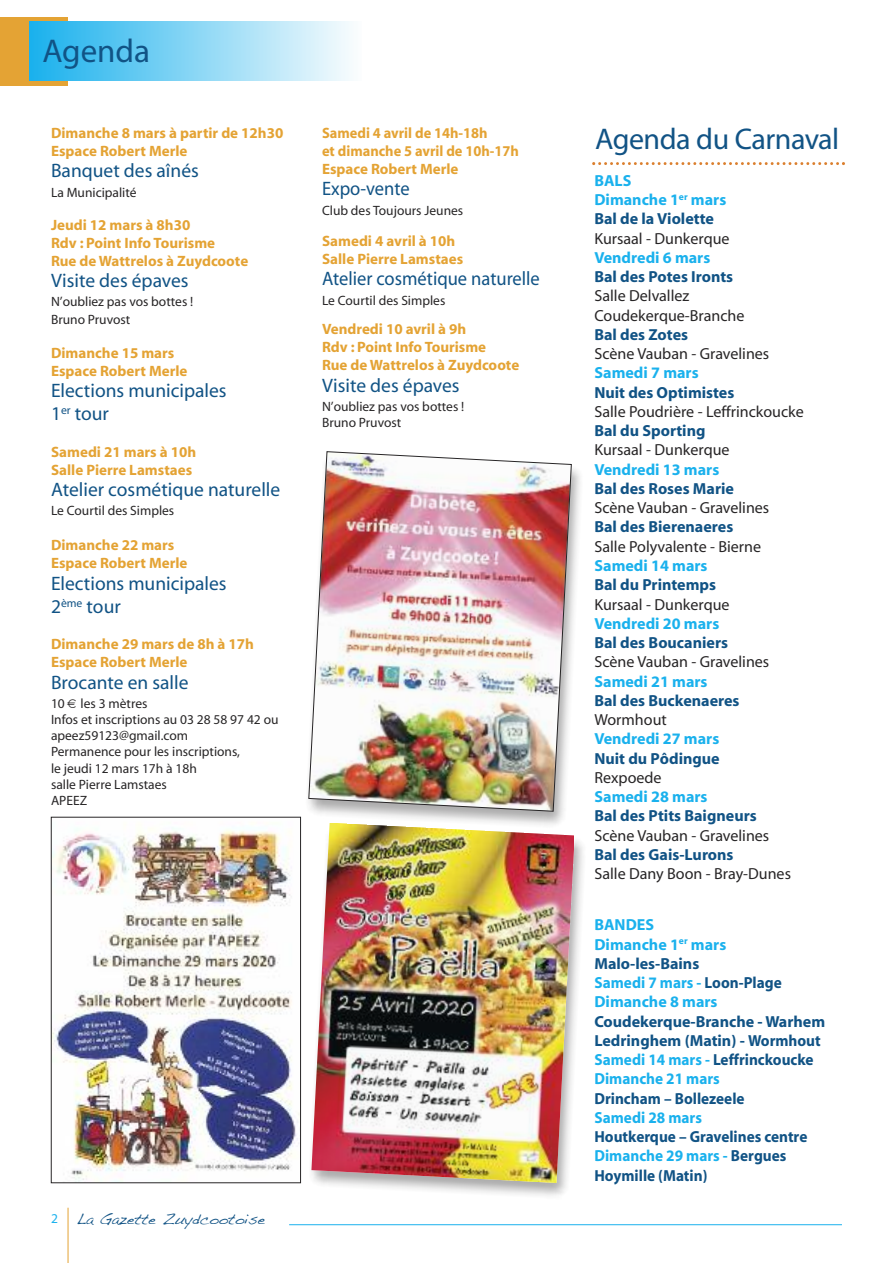
<style>
.page{position:relative;width:893px;height:1263px;background:#fff}
.page>*{position:absolute;margin:0;border:0;box-sizing:border-box;transform-origin:0 0}
.t1{font:33px "Myriad";color:#115385}
.t2{font:30px "Myriad";letter-spacing:-.015em;color:#115385}
.t3{font:19.5px/23.4px "Myriad";color:#115385}
.t4{font:19.5px "Myriad";color:#115385;scale:.95 1}
.t5{font:700 16.05px/19.2px "Myriad";color:#115385}
.t6{font:16.05px/19.2px "Myriad";color:#272526}
.t7{font:700 16.05px/19.2px "Myriad";color:#1ab1ed}
.t8{font:700 16.05px/19.2px "Myriad";color:#115385;scale:.95 1}
.t9{font:700 16.05px "Myriad";color:#1ab1ed;scale:.95 1}
.t10{font:700 15px/18px "Myriad";color:#e4a334}
.t11{font:700 15px/18px "Myriad";color:#e4a334;scale:.96 1}
.t12{font:15px "Handwriting Dakota";color:#115385}
.t13{font:13.5px/16.2px "Myriad";color:#272526}
.s1{font-family:"Myriad";font-size:13.5px;color:#1ab1ed}
.s2{color:#115385}
.s3{color:#1ab1ed}
</style>
<div class="page">
<hr style="left:289px;top:1224px;width:553px;height:1px;background:#1ab1ed">
<hr style="left:68px;top:1208px;width:1px;height:55px;background:#e4a334">
<div style="left:0;top:17px;width:68px;height:68px;background:#e4a334"></div>
<div style="left:30px;top:21px;width:331px;height:60px;background:linear-gradient(to right,#1ab1ed,#fbfdfe)"></div>
<svg style="left:592px;top:162px;width:253px;height:3px"></svg>
<img style="left:53px;top:828px;width:246px;height:353px">
<div style="left:51px;top:817px;width:250px;height:366px;border:1px solid #272526"></div>
<img style="left:308px;top:451px;width:264px;height:361px">
<img style="left:311px;top:823px;width:263px;height:360px">
<h1 class="t1" style="left:43px;top:38px;width:109px">Agenda</h1>
<p class="t10" style="left:51px;top:125px;width:234px">Dimanche 8 mars à partir de 12h30<br>Espace Robert Merle</p>
<h3 class="t3" style="left:51px;top:161px;width:149px">Banquet des aînés</h3>
<p class="t13" style="left:51px;top:185px;width:87px">La Municipalité</p>
<p class="t10" style="left:51px;top:217px;width:199px">Jeudi 12 mars à 8h30<br>Rdv : Point Info Tourisme<br>Rue de Wattrelos à Zuydcoote</p>
<h3 class="t3" style="left:51px;top:271px;width:139px">Visite des épaves</h3>
<p class="t13" style="left:51px;top:294px;width:144px;line-height:17.2px">N’oubliez pas vos bottes !<br>Bruno Pruvost</p>
<p class="t10" style="left:51px;top:345px;width:138px">Dimanche 15 mars<br>Espace Robert Merle</p>
<h3 class="t3" style="left:51px;top:380px;width:177px">Elections municipales<br>1<sup>er</sup> tour</h3>
<p class="t10" style="left:51px;top:444px;width:147px">Samedi 21 mars à 10h<br>Salle Pierre Lamstaes</p>
<h3 class="t3" style="left:51px;top:479px;width:231px">Atelier cosmétique naturelle</h3>
<p class="t13" style="left:51px;top:504px;width:125px">Le Courtil des Simples</p>
<p class="t10" style="left:51px;top:538px;width:138px">Dimanche 22 mars<br>Espace Robert Merle</p>
<h3 class="t3" style="left:51px;top:573px;width:177px">Elections municipales<br>2<sup>ème</sup> tour</h3>
<p class="t10" style="left:51px;top:637px;width:204px">Dimanche 29 mars de 8h à 17h<br>Espace Robert Merle</p>
<h3 class="t3" style="left:51px;top:672px;width:139px">Brocante en salle</h3>
<p class="t13" style="left:51px;top:696px;width:229px">10 les 3 mètres<br>Infos et inscriptions au 03 28 58 97 42 ou apeez59123@gmail.com<br>Permanence pour les inscriptions,<br>le jeudi 12 mars 17h à 18h<br>salle Pierre Lamstaes<br>APEEZ</p>
<p class="t11" style="left:322px;top:125px;width:207px">Samedi 4 avril de 14h-18h<br>et dimanche 5 avril de 10h-17h<br>Espace Robert Merle</p>
<h3 class="t4" style="left:322px;top:182px;width:94px">Expo-vente</h3>
<p class="t13" style="left:322px;top:203px;width:143px">Club des Toujours Jeunes</p>
<p class="t10" style="left:322px;top:233px;width:143px">Samedi 4 avril à 10h<br>Salle Pierre Lamstaes</p>
<h3 class="t4" style="left:322px;top:272px;width:231px">Atelier cosmétique naturelle</h3>
<p class="t13" style="left:322px;top:293px;width:125px">Le Courtil des Simples</p>
<p class="t10" style="left:322px;top:322px;width:199px">Vendredi 10 avril à 9h<br>Rdv : Point Info Tourisme<br>Rue de Wattrelos à Zuydcoote</p>
<h3 class="t3" style="left:322px;top:375px;width:139px">Visite des épaves</h3>
<p class="t13" style="left:322px;top:399px;width:144px">N’oubliez pas vos bottes !<br>Bruno Pruvost</p>
<p class="t12" style="left:51px;top:1210px;width:215px"><span class="s1">2</span> La Gazette Zuydcootoise</p>
<h2 class="t2" style="left:595px;top:128px;width:246px">Agenda du Carnaval</h2>
<p class="t7" style="left:594px;top:172px;width:133px">BALS<br>Dimanche 1<sup>er</sup> mars<br><span class="s2">Bal de la Violette</span></p>
<p class="t6" style="left:594px;top:230px;width:137px">Kursaal - Dunkerque</p>
<p class="t7" style="left:594px;top:249px;width:117px">Vendredi 6 mars</p>
<p class="t5" style="left:594px;top:268px;width:140px">Bal des Potes Ironts</p>
<p class="t6" style="left:594px;top:288px;width:152px">Salle Delvallez<br>Coudekerque-Branche</p>
<p class="t5" style="left:594px;top:326px;width:95px">Bal des Zotes</p>
<p class="t6" style="left:594px;top:345px;width:176px">Scène Vauban - Gravelines</p>
<p class="t7" style="left:594px;top:365px;width:106px">Samedi 7 mars</p>
<p class="t5" style="left:594px;top:384px;width:141px">Nuit des Optimistes</p>
<p class="t6" style="left:594px;top:403px;width:211px">Salle Poudrière - Leffrinckoucke</p>
<p class="t5" style="left:594px;top:423px;width:113px">Bal du Sporting</p>
<p class="t6" style="left:594px;top:442px;width:137px">Kursaal - Dunkerque</p>
<p class="t7" style="left:594px;top:461px;width:126px">Vendredi 13 mars</p>
<p class="t5" style="left:594px;top:480px;width:141px">Bal des Roses Marie</p>
<p class="t6" style="left:594px;top:500px;width:176px">Scène Vauban - Gravelines</p>
<p class="t5" style="left:594px;top:519px;width:140px">Bal des Bierenaeres</p>
<p class="t6" style="left:594px;top:538px;width:168px">Salle Polyvalente - Bierne</p>
<p class="t7" style="left:594px;top:557px;width:115px">Samedi 14 mars</p>
<p class="t5" style="left:594px;top:577px;width:123px">Bal du Printemps</p>
<p class="t6" style="left:594px;top:596px;width:137px">Kursaal - Dunkerque</p>
<p class="t7" style="left:594px;top:615px;width:126px">Vendredi 20 mars</p>
<p class="t5" style="left:594px;top:634px;width:135px">Bal des Boucaniers</p>
<p class="t6" style="left:594px;top:654px;width:176px">Scène Vauban - Gravelines</p>
<p class="t7" style="left:594px;top:673px;width:115px">Samedi 21 mars</p>
<p class="t5" style="left:594px;top:692px;width:147px">Bal des Buckenaeres</p>
<p class="t6" style="left:594px;top:711px;width:74px">Wormhout</p>
<p class="t7" style="left:594px;top:731px;width:126px">Vendredi 27 mars</p>
<p class="t5" style="left:594px;top:750px;width:127px">Nuit du Pôdingue</p>
<p class="t6" style="left:594px;top:769px;width:69px">Rexpoede</p>
<p class="t7" style="left:594px;top:788px;width:115px">Samedi 28 mars</p>
<p class="t5" style="left:594px;top:808px;width:164px">Bal des Ptits Baigneurs</p>
<p class="t6" style="left:594px;top:827px;width:176px">Scène Vauban - Gravelines</p>
<p class="t5" style="left:594px;top:846px;width:141px">Bal des Gais-Lurons</p>
<p class="t6" style="left:594px;top:865px;width:198px">Salle Dany Boon - Bray-Dunes</p>
<p class="t7" style="left:594px;top:917px;width:189px">BANDES<br>Dimanche 1<sup>er</sup> mars<br><span class="s2">Malo-les-Bains<br></span>Samedi 7 mars - <span class="s2">Loon-Plage<br></span>Dimanche 8 mars</p>
<p class="t5" style="left:594px;top:1013px;width:232px">Coudekerque-Branche - Warhem<br>Ledringhem (Matin) - Wormhout<br><span class="s3">Samedi 14 mars -</span> Leffrinckoucke<br><span class="s3">Dimanche 21 mars</span></p>
<p class="t8" style="left:594px;top:1090px;width:160px">Drincham – Bollezeele</p>
<p class="t9" style="left:594px;top:1111px;width:115px">Samedi 28 mars</p>
<p class="t8" style="left:594px;top:1128px;width:226px">Houtkerque – Gravelines centre<br><span class="s3">Dimanche 29 mars -</span> Bergues<br>Hoymille (Matin)</p>
</div>
